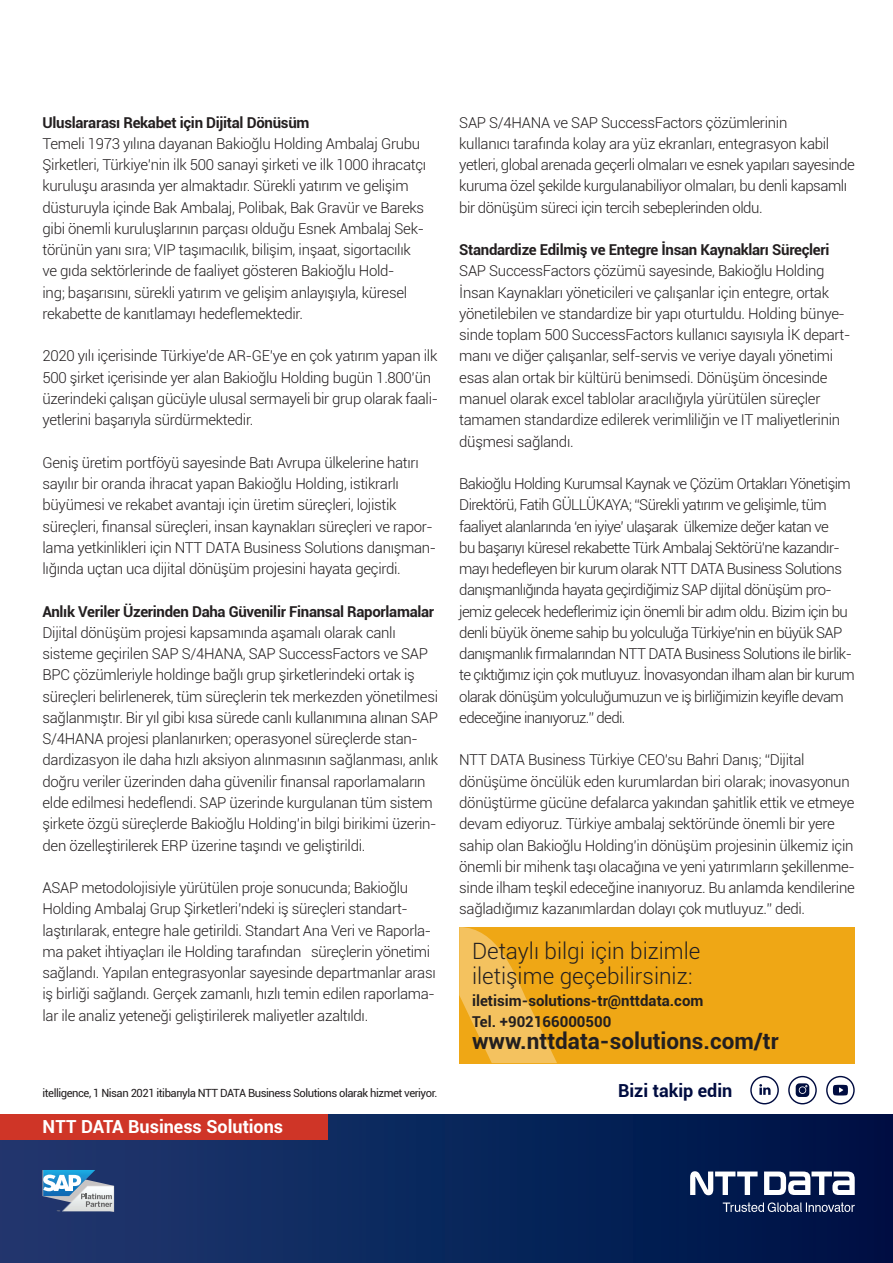
<style>
.page{position:relative;width:893px;height:1263px;background:#fff}
.page>*{position:absolute;margin:0;border:0;box-sizing:border-box;transform-origin:0 0}
.NTT_CTA_light_15pt{font:300 22.5px "Roboto";color:#231f20}
.NTT_CTA_light_15pt-2{font:700 22.5px "Roboto";color:#231f20}
.t1{font:700 18px "Roboto";color:#fff}
.t2{font:700 18px "Roboto";color:#000c40}
._07_Copy_grid_10pt{font:300 15px/21.3px "Roboto";letter-spacing:-.02em;color:#231f20}
._07_Copy_grid_10pt-2{font:300 15px/21.3px "Roboto";letter-spacing:-.04em;color:#231f20}
._05_Headline_H2_grid{font:700 15px "Roboto";letter-spacing:-.02em;color:#231f20}
.NTT_CTA_light_15pt-3{font:700 15px "Roboto";color:#231f20}
._09_Legende_7_5pt_re{font:11.25px "Roboto";letter-spacing:-.04em;color:#231f20}
</style>
<div class="page">
<div style="left:0;top:1114px;width:893px;height:149px;background:linear-gradient(to right,#203970,#001245)"></div>
<div style="left:0;top:1114px;width:327px;height:26px;background:#cf3527"></div>
<div style="left:826px;top:1076px;width:29px;height:28px;border:1px solid #000c40;border-radius:50%"></div>
<svg style="left:833px;top:1085px;width:15px;height:10px"></svg>
<div style="left:750px;top:1076px;width:29px;height:28px;border:1px solid #000c40;border-radius:50%"></div>
<svg style="left:759px;top:1084px;width:12px;height:11px"></svg>
<div style="left:459px;top:927px;width:396px;height:136px;background:#efa715"></div>
<svg style="left:459px;top:927px;width:98px;height:136px"></svg>
<div style="left:788px;top:1076px;width:29px;height:28px;border:1px solid #000c40;border-radius:50%"></div>
<svg style="left:796px;top:1083px;width:13px;height:14px"></svg>
<svg style="left:43px;top:1170px;width:71px;height:42px"></svg>
<svg style="left:764px;top:1171px;width:91px;height:24px"></svg>
<svg style="left:690px;top:1171px;width:68px;height:24px"></svg>
<svg style="left:723px;top:1202px;width:132px;height:10px"></svg>
<p class="_05_Headline_H2_grid" style="left:43px;top:112px;width:268px">Uluslararası Rekabet için Dijital Dönüsüm</p>
<p class="_07_Copy_grid_10pt" style="left:43px;top:132px;width:385px">Temeli 1973 yılına dayanan Bakioğlu Holding Ambalaj Grubu Şirketleri, Türkiye’nin ilk 500 sanayi şirketi ve ilk 1000 ihracatçı kuruluşu arasında yer almaktadır. Sürekli yatırım ve gelişim düsturuyla içinde Bak Ambalaj, Polibak, Bak Gravür ve Bareks gibi önemli kuruluşlarının parçası olduğu Esnek Ambalaj Sek&shy;törünün yanı sıra; VIP taşımacılık, bilişim, inşaat, sigortacılık ve gıda sektörlerinde de faaliyet gösteren Bakioğlu Hold-<br>ing; başarısını, sürekli yatırım ve gelişim anlayışıyla, küresel rekabette de kanıtlamayı hedeflemektedir.</p>
<p class="_07_Copy_grid_10pt" style="left:43px;top:345px;width:397px">2020 yılı içerisinde Türkiye’de AR-GE’ye en çok yatırım yapan ilk 500 şirket içerisinde yer alan Bakioğlu Holding bugün 1.800’ün üzerindeki çalışan gücüyle ulusal sermayeli bir grup olarak faali&shy;yetlerini başarıyla sürdürmektedir.</p>
<p class="_07_Copy_grid_10pt" style="left:43px;top:451px;width:395px">Geniş üretim portföyü sayesinde Batı Avrupa ülkelerine hatırı sayılır bir oranda ihracat yapan Bakioğlu Holding, istikrarlı büyümesi ve rekabet avantajı için üretim süreçleri, lojistik süreçleri, finansal süreçleri, insan kaynakları süreçleri ve rapor&shy;lama yetkinlikleri için NTT DATA Business Solutions danışman&shy;lığında uçtan uca dijital dönüşüm projesini hayata geçirdi.</p>
<p class="_05_Headline_H2_grid" style="left:43px;top:601px;width:393px">Anlık Veriler Üzerinden Daha Güvenilir Finansal Raporlamalar</p>
<p class="_07_Copy_grid_10pt" style="left:43px;top:621px;width:397px">Dijital dönüşüm projesi kapsamında aşamalı olarak canlı sisteme geçirilen SAP S/4HANA, SAP SuccessFactors ve SAP BPC çözümleriyle holdinge bağlı grup şirketlerindeki ortak iş süreçleri belirlenerek, tüm süreçlerin tek merkezden yönetilmesi sağlanmıştır. Bir yıl gibi kısa sürede canlı kullanımına alınan SAP S/4HANA projesi planlanırken; operasyonel süreçlerde stan&shy;dardizasyon ile daha hızlı aksiyon alınmasının sağlanması, anlık doğru veriler üzerinden daha güvenilir finansal raporlamaların elde edilmesi hedeflendi. SAP üzerinde kurgulanan tüm sistem şirkete özgü süreçlerde Bakioğlu Holding’in bilgi birikimi üzerin&shy;den özelleştirilerek ERP üzerine taşındı ve geliştirildi.</p>
<p class="_07_Copy_grid_10pt" style="left:43px;top:876px;width:395px">ASAP metodolojisiyle yürütülen proje sonucunda; Bakioğlu Holding Ambalaj Grup Şirketleri’ndeki iş süreçleri standart&shy;laştırılarak, entegre hale getirildi. Standart Ana Veri ve Raporla&shy;ma paket ihtiyaçları ile Holding tarafından süreçlerin yönetimi sağlandı. Yapılan entegrasyonlar sayesinde departmanlar arası iş birliği sağlandı. Gerçek zamanlı, hızlı temin edilen raporlama&shy;lar ile analiz yeteneği geliştirilerek maliyetler azaltıldı.</p>
<p class="_09_Legende_7_5pt_re" style="left:43px;top:1084px;width:396px">itelligence, 1 Nisan 2021 itibarıyla NTT DATA Business Solutions olarak hizmet veriyor.</p>
<p class="t1" style="left:43px;top:1114px;width:242px">NTT DATA Business Solutions</p>
<p class="_07_Copy_grid_10pt" style="left:459px;top:111px;width:330px">SAP S/4HANA ve SAP SuccessFactors çözümlerinin</p>
<p class="_07_Copy_grid_10pt" style="left:459px;top:132px;width:372px">kullanıcı tarafında kolay ara yüz ekranları, entegrasyon kabil</p>
<p class="_07_Copy_grid_10pt" style="left:459px;top:154px;width:397px">yetleri, global arenada geçerli olmaları ve esnek yapıları sayesinde kuruma özel şekilde kurgulanabiliyor olmaları, bu denli kapsamlı bir dönüşüm süreci için tercih sebeplerinden oldu.</p>
<p class="_05_Headline_H2_grid" style="left:459px;top:239px;width:372px">Standardize Edilmiş ve Entegre İnsan Kaynakları Süreçleri</p>
<p class="_07_Copy_grid_10pt" style="left:459px;top:260px;width:393px">SAP SuccessFactors çözümü sayesinde, Bakioğlu Holding İnsan Kaynakları yöneticileri ve çalışanlar için entegre, ortak yönetilebilen ve standardize bir yapı oturtuldu. Holding bünye&shy;sinde toplam 500 SuccessFactors kullanıcı sayısıyla İK depart&shy;manı ve diğer çalışanlar, self-servis ve veriye dayalı yönetimi esas alan ortak bir kültürü benimsedi. Dönüşüm öncesinde manuel olarak excel tablolar aracılığıyla yürütülen süreçler tamamen standardize edilerek verimliliğin ve IT maliyetlerinin düşmesi sağlandı.</p>
<p class="_07_Copy_grid_10pt-2" style="left:459px;top:472px;width:397px">Bakioğlu Holding Kurumsal Kaynak ve Çözüm Ortakları Yönetişim Direktörü, Fatih GÜLLÜKAYA; “Sürekli yatırım ve gelişimle, tüm faaliyet alanlarında ‘en iyiye’ ulaşarak ülkemize değer katan ve<br>bu başarıyı küresel rekabette Türk Ambalaj Sektörü’ne kazandır&shy;mayı hedefleyen bir kurum olarak NTT DATA Business Solutions danışmanlığında hayata geçirdiğimiz SAP dijital dönüşüm pro&shy;jemiz gelecek hedeflerimiz için önemli bir adım oldu. Bizim için bu denli büyük öneme sahip bu yolculuğa Türkiye’nin en büyük SAP danışmanlık firmalarından NTT DATA Business Solutions ile birlik&shy;te çıktığımız için çok mutluyuz. İnovasyondan ilham alan bir kurum olarak dönüşüm yolculuğumuzun ve iş birliğimizin keyifle devam edeceğine inanıyoruz.” dedi.</p>
<p class="_07_Copy_grid_10pt" style="left:459px;top:749px;width:397px">NTT DATA Business Türkiye CEO’su Bahri Danış; “Dijital dönüşüme öncülük eden kurumlardan biri olarak; inovasyonun dönüştürme gücüne defalarca yakından şahitlik ettik ve etmeye devam ediyoruz. Türkiye ambalaj sektöründe önemli bir yere sahip olan Bakioğlu Holding’in dönüşüm projesinin ülkemiz için önemli bir mihenk taşı olacağına ve yeni yatırımların şekillenme&shy;sinde ilham teşkil edeceğine inanıyoruz. Bu anlamda kendilerine sağladığımız kazanımlardan dolayı çok mutluyuz.” dedi.</p>
<p class="NTT_CTA_light_15pt" style="left:472px;top:935px;width:230px">Detaylı bilgi için bizimle</p>
<p class="NTT_CTA_light_15pt" style="left:472px;top:961px;width:222px">iletişime geçebilirsiniz:</p>
<p class="NTT_CTA_light_15pt-3" style="left:472px;top:990px;width:233px">iletisim-solutions-tr@nttdata.com</p>
<p class="NTT_CTA_light_15pt-3" style="left:472px;top:1011px;width:141px">Tel. +902166000500</p>
<p class="NTT_CTA_light_15pt-2" style="left:472px;top:1025px;width:308px">www.nttdata-solutions.com/tr</p>
<p class="t2" style="left:618px;top:1077px;width:116px">Bizi takip edin</p>
</div>
